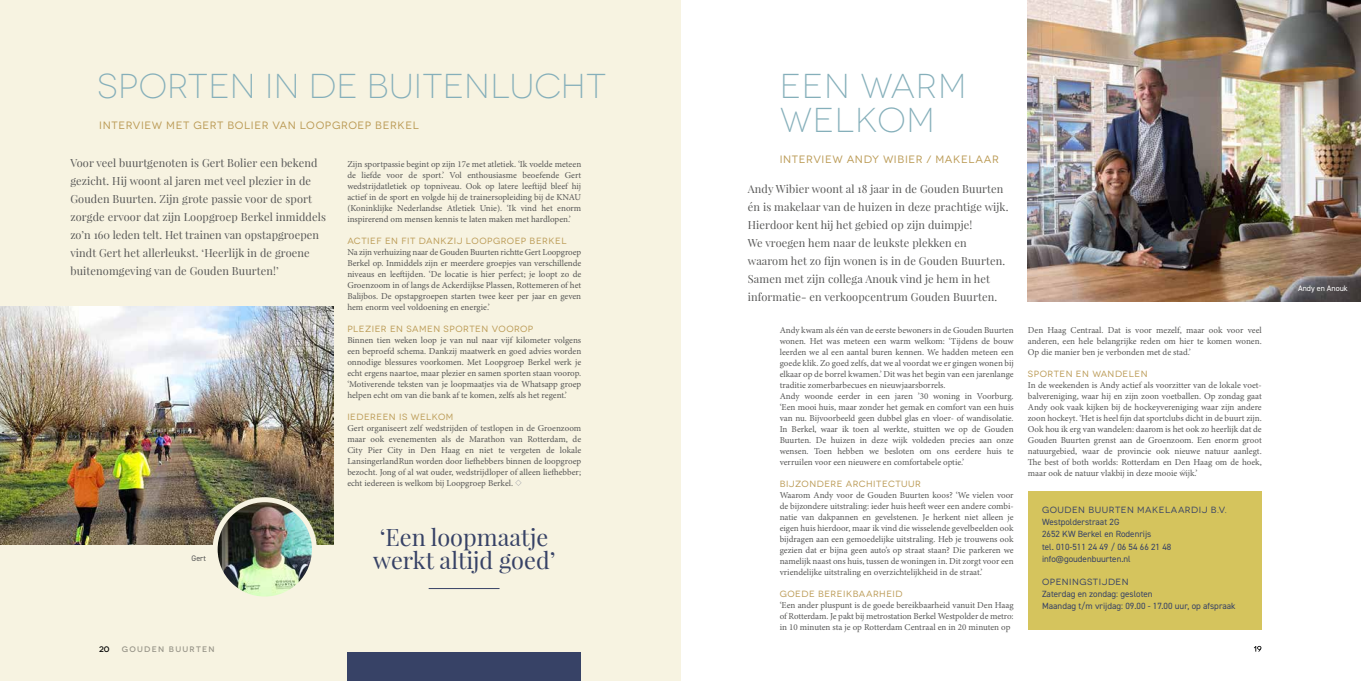
<style>
.page{position:relative;width:1361px;height:681px;background:#fff}
.page>*{position:absolute;margin:0;border:0;box-sizing:border-box;transform-origin:0 0}
.t1{font:300 34.5px/34.5px "Novecentowide";letter-spacing:.01em;color:#85afba}
.t2{font:23.5px/23px "Playfair Display";color:#374266}
.t3{font:11px/18px "Playfair Display";letter-spacing:.01em;color:#575756}
.t4{font:10.7px "Novecentowide";letter-spacing:.06em;color:#bb9b56}
.t5{font:9px/11px "Minion Pro";color:#575756;text-align:justify}
.t6{font:9px/12px "DIN2014";color:#374266}
.t7{font:9px "Novecentowide";letter-spacing:.06em;color:#bb9b56}
.t8{font:9px "Novecentowide";letter-spacing:.06em;color:#374266}
.t9{font:500 8px "Novecentowide";letter-spacing:.16em;color:#9d9d9c}
.t10{font:8px "DIN2014";color:#fff}
.t11{font:8px "DIN2014";color:#575756}
.t12{font:500 8px "Novecentowide";color:#000}
</style>
<div class="page">
<div style="left:0;top:0;width:680px;height:680px;background:#f7f3e1"></div>
<img style="left:0;top:306px;width:333px;height:238px">
<svg style="left:515px;top:479px;width:7px;height:7px"></svg>
<hr style="left:429px;top:588px;width:70px;height:1px;background:#374266">
<div style="left:347px;top:652px;width:234px;height:28px;background:#374266"></div>
<img style="left:215px;top:500px;width:99px;height:95px">
<div style="left:213px;top:497px;width:104px;height:104px;border:5px solid #f7f3e1;border-radius:50%"></div>
<svg style="left:1254px;top:645px;width:7px;height:6px"></svg>
<img style="left:1028px;top:0;width:333px;height:301px">
<svg style="left:1180px;top:469px;width:6px;height:6px"></svg>
<div style="left:1028px;top:491px;width:233px;height:138px;background:#d5c45d"></div>
<h1 class="t1" style="left:98px;top:69px;width:510px">SPORTEN IN DE BUITENLUCHT</h1>
<p class="t4" style="left:99px;top:119px;width:321px">INTERVIEW MET GERT BOLIER VAN LOOPGROEP BERKEL</p>
<p class="t5" style="left:347px;top:158px;width:235px">Zijn sportpassie begint op zijn 17e met atletiek. ‘Ik voelde meteen de liefde voor de sport.’ Vol enthousiasme beoefende Gert wedstrijdatletiek op topniveau. Ook op latere leeftijd bleef hij actief in de sport en volgde hij de trainersopleiding bij de KNAU (Koninklijke Nederlandse Atletiek Unie). ‘Ik vind het enorm inspirerend om mensen kennis te laten maken met hardlopen.’</p>
<p class="t7" style="left:347px;top:235px;width:221px">ACTIEF EN FIT DANKZIJ LOOPGROEP BERKEL</p>
<p class="t5" style="left:347px;top:246px;width:235px">Na zijn verhuizing naar de Gouden Buurten richtte Gert Loopgroep Berkel op. Inmiddels zijn er meerdere groepjes van verschillende niveaus en leeftijden. ‘De locatie is hier perfect; je loopt zo de Groenzoom in of langs de Ackerdijkse Plassen, Rottemeren of het Balijbos. De opstapgroepen starten twee keer per jaar en geven hem enorm veel voldoening en energie.’</p>
<p class="t7" style="left:347px;top:323px;width:187px">PLEZIER EN SAMEN SPORTEN VOOROP</p>
<p class="t5" style="left:347px;top:334px;width:235px">Binnen tien weken loop je van nul naar vijf kilometer volgens een beproefd schema. Dankzij maatwerk en goed advies worden onnodige blessures voorkomen. Met Loopgroep Berkel werk je echt ergens naartoe, maar plezier en samen sporten staan voorop. ‘Motiverende teksten van je loopmaatjes via de Whatsapp groep helpen echt om van die bank af te komen, zelfs als het regent.’</p>
<p class="t7" style="left:347px;top:411px;width:108px">IEDEREEN IS WELKOM</p>
<p class="t5" style="left:347px;top:422px;width:235px">Gert organiseert zelf wedstrijden of testlopen in de Groenzoom maar ook evenementen als de Marathon van Rotterdam, de City Pier City in Den Haag en niet te vergeten de lokale LansingerlandRun worden door liefhebbers binnen de loopgroep bezocht. Jong of al wat ouder, wedstrijdloper of alleen liefhebber; echt iedereen is welkom bij Loopgroep Berkel.</p>
<p class="t3" style="left:70px;top:153px;width:257px">Voor veel buurtgenoten is Gert Bolier een bekend gezicht. Hij woont al jaren met veel plezier in de Gouden Buurten. Zijn grote passie voor de sport zorgde ervoor dat zijn Loopgroep Berkel inmiddels zo’n 160 leden telt. Het trainen van opstapgroepen vindt Gert het allerleukst. ‘Heerlijk in de groene buitenomgeving van de Gouden Buurten!’</p>
<p class="t11" style="left:191px;top:553px;width:16px">Gert</p>
<p class="t12" style="left:99px;top:643px;width:12px">20</p>
<p class="t9" style="left:122px;top:643px;width:94px">GOUDEN BUURTEN</p>
<h2 class="t2" style="left:373px;top:525px;width:184px">‘Een loopmaatje werkt altijd goed’</h2>
<h1 class="t1" style="left:780px;top:69px;width:188px">EEN WARM<br>WELKOM</h1>
<p class="t4" style="left:780px;top:153px;width:221px">INTERVIEW ANDY WIBIER / MAKELAAR</p>
<p class="t3" style="left:748px;top:180px;width:262px">Andy Wibier woont al 18 jaar in de Gouden Buurten én is makelaar van de huizen in deze prachtige wijk.<br>Hierdoor kent hij het gebied op zijn duimpje!<br>We vroegen hem naar de leukste plekken en waarom het zo fijn wonen is in de Gouden Buurten.<br>Samen met zijn collega Anouk vind je hem in het informatie- en verkoopcentrum Gouden Buurten.</p>
<p class="t5" style="left:780px;top:324px;width:235px;text-align:left">Andy kwam als één van de eerste bewoners in de Gouden Buurten wonen. Het was meteen een warm welkom: ‘Tijdens de bouw leerden we al een aantal buren kennen. We hadden meteen een goede klik. Zo goed zelfs, dat we al voordat we er gingen wonen bij elkaar op de borrel kwamen.’ Dit was het begin van een jarenlange traditie zomerbarbecues en nieuwjaarsborrels.<br>Andy woonde eerder in een jaren ’30 woning in Voorburg. ‘Een mooi huis, maar zonder het gemak en comfort van een huis van nu. Bijvoorbeeld geen dubbel glas en vloer- of wandisolatie.<br>In Berkel, waar ik toen al werkte, stuitten we op de Gouden Buurten. De huizen in deze wijk voldeden precies aan onze wensen. Toen hebben we besloten om ons eerdere huis te verruilen voor een nieuwere en comfortabele optie.’</p>
<p class="t7" style="left:780px;top:478px;width:143px">BIJZONDERE ARCHITECTUUR</p>
<p class="t5" style="left:780px;top:489px;width:235px">Waarom Andy voor de Gouden Buurten koos? ‘We vielen voor de bijzondere uitstraling: ieder huis heeft weer een andere combi&shy;natie van dakpannen en gevelstenen. Je herkent niet alleen je eigen huis hierdoor, maar ik vind die wisselende gevelbeelden ook bijdragen aan een gemoedelijke uitstraling. Heb je trouwens ook gezien dat er bijna geen auto’s op straat staan? Die parkeren we namelijk naast ons huis, tussen de woningen in. Dit zorgt voor een vriendelijke uitstraling en overzichtelijkheid in de straat.’</p>
<p class="t7" style="left:780px;top:588px;width:124px">GOEDE BEREIKBAARHEID</p>
<p class="t5" style="left:780px;top:599px;width:235px">‘Een ander pluspunt is de goede bereikbaarheid vanuit Den Haag of Rotterdam. Je pakt bij metrostation Berkel Westpolder de metro: in 10 minuten sta je op Rotterdam Centraal en in 20 minuten op</p>
<p class="t5" style="left:1028px;top:324px;width:235px">Den Haag Centraal. Dat is voor mezelf, maar ook voor veel anderen, een hele belangrijke reden om hier te komen wonen.<br>Op die manier ben je verbonden met de stad.’</p>
<p class="t7" style="left:1028px;top:368px;width:121px">SPORTEN EN WANDELEN</p>
<p class="t5" style="left:1028px;top:379px;width:235px">In de weekenden is Andy actief als voorzitter van de lokale voet&shy;balvereniging, waar hij en zijn zoon voetballen. Op zondag gaat Andy ook vaak kijken bij de hockeyvereniging waar zijn andere zoon hockeyt. ‘Het is heel fijn dat sportclubs dicht in de buurt zijn.<br>Ook hou ik erg van wandelen: daarom is het ook zo heerlijk dat de Gouden Buurten grenst aan de Groenzoom. Een enorm groot natuurgebied, waar de provincie ook nieuwe natuur aanlegt.<br>The best of both worlds: Rotterdam en Den Haag om de hoek, maar ook de natuur vlakbij in deze mooie wijk.’</p>
<p class="t8" style="left:1042px;top:505px;width:186px">GOUDEN BUURTEN MAKELAARDIJ B.V.</p>
<p class="t6" style="left:1042px;top:516px;width:131px">Westpolderstraat 2G<br>2652 KW Berkel en Rodenrijs<br>tel. 010-511 24 49 / 06 54 66 21 48 info@goudenbuurten.nl</p>
<p class="t8" style="left:1042px;top:576px;width:88px">OPENINGSTIJDEN</p>
<p class="t6" style="left:1042px;top:587px;width:195px">Zaterdag en zondag: gesloten<br>Maandag t/m vrijdag: 09.00 - 17.00 uur, op afspraak</p>
<p class="t10" style="left:1298px;top:283px;width:51px">Andy en Anouk</p>
</div>
